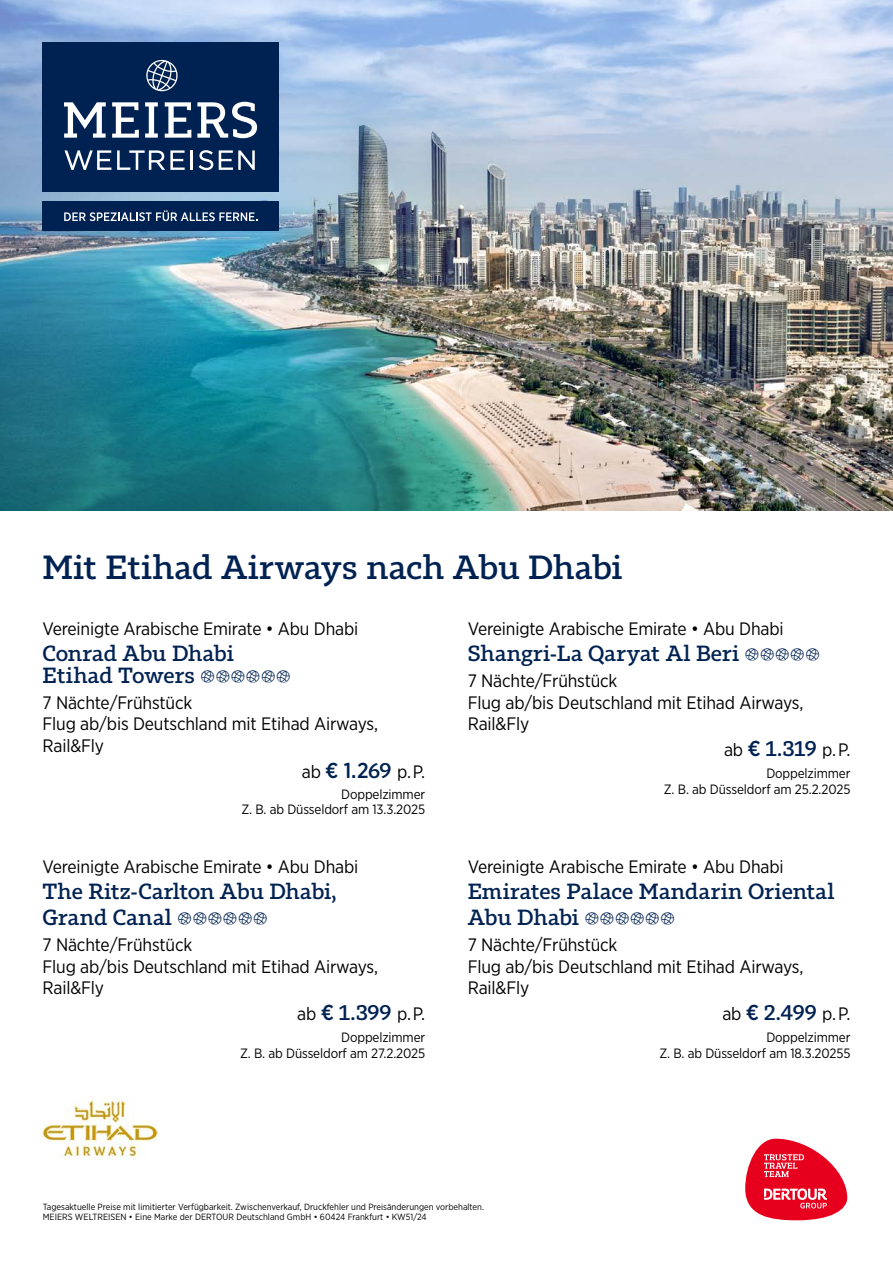
<style>
.page{position:relative;width:893px;height:1263px;background:#fff}
.page>*{position:absolute;margin:0;border:0;box-sizing:border-box;transform-origin:0 0}
.t1{font:500 33px "Tabac Slab";color:#002252}
.t2{font:500 21.6px/25.8px "Tabac Slab";letter-spacing:-.005em;color:#002252}
.t3{font:18px/21.6px "Gotham Narrow";letter-spacing:-.01em;color:#000}
.t4{font:13.5px/16.2px "Gotham Narrow";letter-spacing:-.01em;color:#000;text-align:right}
.t5{font:9px/10.8px "Gotham Narrow";color:#000}
.s1{font-family:"DERPI2015";font-weight:400;font-size:22.5px}
.s2{font-weight:500;font-size:21.6px;color:#002252}
.s3{font-family:"Tabac Slab";font-weight:500;font-size:21.6px;color:#002252}
</style>
<div class="page">
<img style="left:0;top:0;width:893px;height:510px">
<div style="left:43px;top:43px;width:236px;height:149px;background:#002252"></div>
<div style="left:43px;top:202px;width:236px;height:29px;background:#002252"></div>
<svg style="left:65px;top:150px;width:46px;height:20px"></svg>
<svg style="left:117px;top:150px;width:68px;height:20px"></svg>
<hr style="left:191px;top:150px;width:2px;height:20px;background:#fff">
<svg style="left:199px;top:150px;width:14px;height:20px"></svg>
<svg style="left:219px;top:150px;width:36px;height:20px"></svg>
<svg style="left:146px;top:59px;width:32px;height:32px"></svg>
<svg style="left:64px;top:102px;width:193px;height:36px"></svg>
<svg style="left:64px;top:210px;width:193px;height:11px"></svg>
<img style="left:43px;top:1096px;width:114px;height:63px">
<svg style="left:745px;top:1139px;width:102px;height:81px"></svg>
<h1 class="t1" style="left:43px;top:547px;width:582px">Mit Etihad Airways nach Abu Dhabi</h1>
<p class="t3" style="left:43px;top:618px;width:317px">Vereinigte Arabische Emirate • Abu Dhabi</p>
<p class="t2" style="left:43px;top:643px;width:250px;line-height:21.6px">Conrad Abu Dhabi<br>Etihad Towers <span class="s1">111111</span></p>
<p class="t3" style="left:43px;top:691px;width:337px">7 Nächte/Frühstück<br>Flug ab/bis Deutschland mit Etihad Airways,<br>Rail&amp;Fly</p>
<p class="t3" style="left:302px;top:760px;width:125px">ab <span class="s2">€ 1.2</span><span class="s3">69</span> p. P.</p>
<p class="t4" style="left:241px;top:787px;width:185px;line-height:15px">Doppelzimmer<br>Z. B. ab Düsseldorf am 13.3.2025</p>
<p class="t3" style="left:468px;top:618px;width:317px">Vereinigte Arabische Emirate • Abu Dhabi</p>
<p class="t2" style="left:468px;top:641px;width:354px">Shangri-La Qaryat Al Beri <span class="s1">11111</span></p>
<p class="t3" style="left:468px;top:670px;width:337px">7 Nächte/Frühstück<br>Flug ab/bis Deutschland mit Etihad Airways,<br>Rail&amp;Fly</p>
<p class="t3" style="left:724px;top:739px;width:128px">ab <span class="s2">€</span> <span class="s3">1.319</span> p. P.</p>
<p class="t4" style="left:664px;top:765px;width:188px">Doppelzimmer<br>Z. B. ab Düsseldorf am 25.2.2025</p>
<p class="t3" style="left:43px;top:856px;width:317px">Vereinigte Arabische Emirate • Abu Dhabi</p>
<p class="t2" style="left:43px;top:879px;width:296px">The Ritz-Carlton Abu Dhabi,<br>Grand Canal <span class="s1">111111</span></p>
<p class="t3" style="left:43px;top:933px;width:337px">7 Nächte/Frühstück<br>Flug ab/bis Deutschland mit Etihad Airways,<br>Rail&amp;Fly</p>
<p class="t3" style="left:297px;top:1002px;width:129px">ab <span class="s2">€</span> <span class="s3">1.399</span> p. P.</p>
<p class="t4" style="left:240px;top:1028px;width:187px">Doppelzimmer<br>Z. B. ab Düsseldorf am 27.2.2025</p>
<p class="t3" style="left:468px;top:856px;width:317px">Vereinigte Arabische Emirate • Abu Dhabi</p>
<p class="t2" style="left:468px;top:879px;width:368px">Emirates Palace Mandarin Oriental<br>Abu Dhabi <span class="s1">111111</span></p>
<p class="t3" style="left:468px;top:933px;width:337px">7 Nächte/Frühstück<br>Flug ab/bis Deutschland mit Etihad Airways,<br>Rail&amp;Fly</p>
<p class="t3" style="left:722px;top:1002px;width:130px">ab <span class="s2">€</span> <span class="s3">2.499</span> p. P.</p>
<p class="t4" style="left:659px;top:1028px;width:193px">Doppelzimmer<br>Z. B. ab Düsseldorf am 18.3.20255</p>
<p class="t5" style="left:43px;top:1201px;width:443px">Tagesaktuelle Preise mit limitierter Verfügbarkeit. Zwischenverkauf, Druckfehler und Preisänderungen vorbehalten.<br>MEIERS WELTREISEN • Eine Marke der DERTOUR Deutschland GmbH • 60424 Frankfurt • KW51/24</p>
</div>
